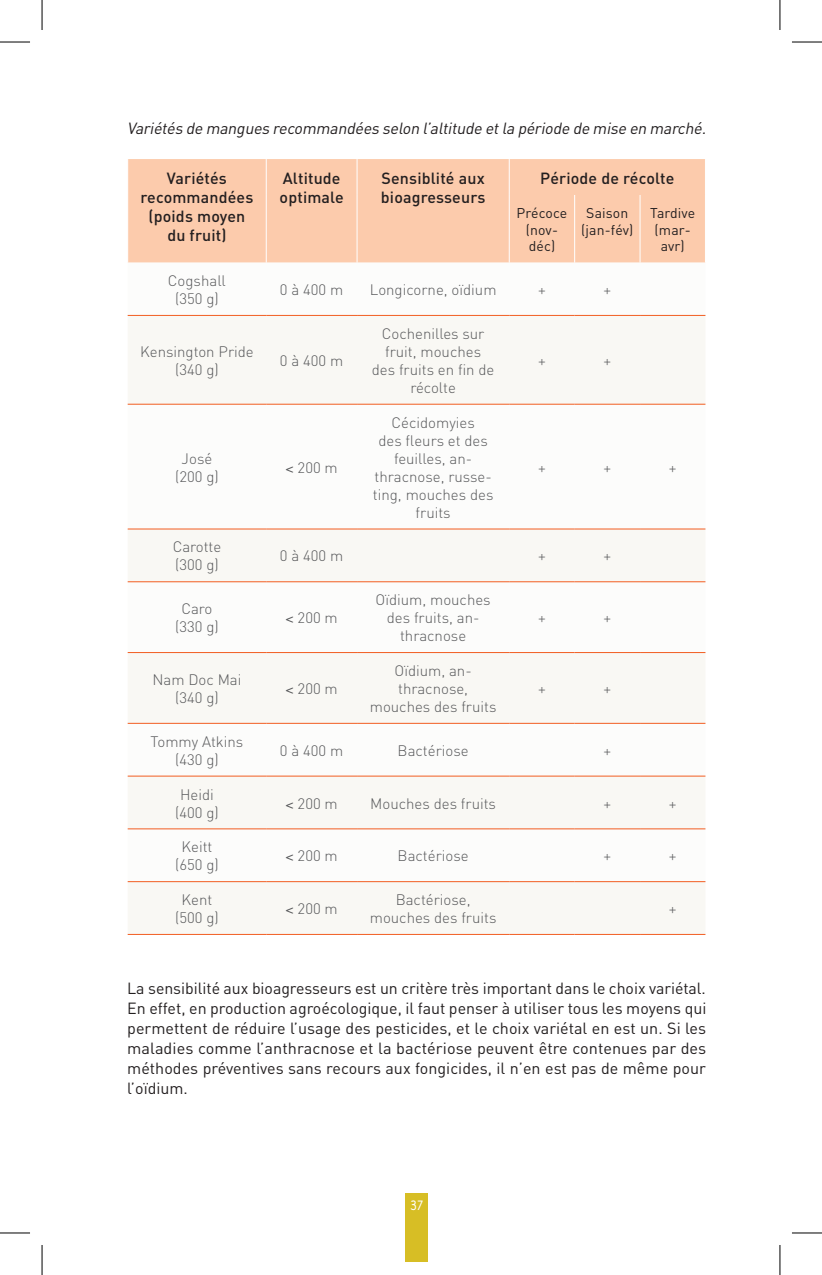
<style>
.page{position:relative;width:822px;height:1275px;background:#fff}
.page>*{position:absolute;margin:0;border:0;box-sizing:border-box;transform-origin:0 0}
.t1{font:16px/20px "DIN";color:#231f20;text-align:justify}
.t2{font:500 16px/19.2px "DIN";letter-spacing:.01em;color:#231f20}
.t3{font:italic 16px "DIN";color:#231f20}
.t4{font:300 15px/18px "DIN";color:#57585a;text-align:center}
.t5{font:14px/16.8px "DIN";letter-spacing:.01em;color:#231f20;text-align:center}
.t6{font:14px "VSV Melon Regular";color:#fff}
</style>
<div class="page">
<div style="left:128px;top:159px;width:576px;height:104px;background:#fccbac"></div>
<div style="left:128px;top:316px;width:577px;height:618px;background:#f9f8f4"></div>
<hr style="left:265px;top:159px;width:1px;height:36px;background:#fff">
<hr style="left:265px;top:195px;width:1px;height:68px;background:#fff">
<hr style="left:356px;top:159px;width:1px;height:36px;background:#fff">
<hr style="left:356px;top:195px;width:1px;height:68px;background:#fff">
<hr style="left:508px;top:159px;width:1px;height:36px;background:#fff">
<hr style="left:508px;top:195px;width:1px;height:68px;background:#fff">
<hr style="left:573px;top:195px;width:1px;height:68px;background:#fff">
<hr style="left:639px;top:195px;width:1px;height:68px;background:#fff">
<hr style="left:128px;top:315px;width:138px;height:1px;background:#f25d21">
<hr style="left:266px;top:315px;width:91px;height:1px;background:#f25d21">
<hr style="left:357px;top:315px;width:152px;height:1px;background:#f25d21">
<hr style="left:509px;top:315px;width:65px;height:1px;background:#f25d21">
<hr style="left:574px;top:315px;width:65px;height:1px;background:#f25d21">
<hr style="left:639px;top:315px;width:66px;height:1px;background:#f25d21">
<hr style="left:128px;top:404px;width:138px;height:1px;background:#f25d21">
<hr style="left:266px;top:404px;width:91px;height:1px;background:#f25d21">
<hr style="left:357px;top:404px;width:152px;height:1px;background:#f25d21">
<hr style="left:509px;top:404px;width:65px;height:1px;background:#f25d21">
<hr style="left:574px;top:404px;width:65px;height:1px;background:#f25d21">
<hr style="left:639px;top:404px;width:66px;height:1px;background:#f25d21">
<hr style="left:128px;top:528px;width:138px;height:1px;background:#f25d21">
<hr style="left:266px;top:528px;width:91px;height:1px;background:#f25d21">
<hr style="left:357px;top:528px;width:152px;height:1px;background:#f25d21">
<hr style="left:509px;top:528px;width:65px;height:1px;background:#f25d21">
<hr style="left:574px;top:528px;width:65px;height:1px;background:#f25d21">
<hr style="left:639px;top:528px;width:66px;height:1px;background:#f25d21">
<hr style="left:128px;top:581px;width:138px;height:1px;background:#f25d21">
<hr style="left:266px;top:581px;width:91px;height:1px;background:#f25d21">
<hr style="left:357px;top:581px;width:152px;height:1px;background:#f25d21">
<hr style="left:509px;top:581px;width:65px;height:1px;background:#f25d21">
<hr style="left:574px;top:581px;width:65px;height:1px;background:#f25d21">
<hr style="left:639px;top:581px;width:66px;height:1px;background:#f25d21">
<hr style="left:128px;top:652px;width:138px;height:1px;background:#f25d21">
<hr style="left:266px;top:652px;width:91px;height:1px;background:#f25d21">
<hr style="left:357px;top:652px;width:152px;height:1px;background:#f25d21">
<hr style="left:509px;top:652px;width:65px;height:1px;background:#f25d21">
<hr style="left:574px;top:652px;width:65px;height:1px;background:#f25d21">
<hr style="left:639px;top:652px;width:66px;height:1px;background:#f25d21">
<hr style="left:128px;top:723px;width:138px;height:1px;background:#f25d21">
<hr style="left:266px;top:723px;width:91px;height:1px;background:#f25d21">
<hr style="left:357px;top:723px;width:152px;height:1px;background:#f25d21">
<hr style="left:509px;top:723px;width:65px;height:1px;background:#f25d21">
<hr style="left:574px;top:723px;width:65px;height:1px;background:#f25d21">
<hr style="left:639px;top:723px;width:66px;height:1px;background:#f25d21">
<hr style="left:128px;top:775px;width:138px;height:1px;background:#f25d21">
<hr style="left:266px;top:775px;width:91px;height:1px;background:#f25d21">
<hr style="left:357px;top:775px;width:152px;height:1px;background:#f25d21">
<hr style="left:509px;top:775px;width:65px;height:1px;background:#f25d21">
<hr style="left:574px;top:775px;width:65px;height:1px;background:#f25d21">
<hr style="left:639px;top:775px;width:66px;height:1px;background:#f25d21">
<hr style="left:128px;top:828px;width:138px;height:1px;background:#f25d21">
<hr style="left:266px;top:828px;width:91px;height:1px;background:#f25d21">
<hr style="left:357px;top:828px;width:152px;height:1px;background:#f25d21">
<hr style="left:509px;top:828px;width:65px;height:1px;background:#f25d21">
<hr style="left:574px;top:828px;width:65px;height:1px;background:#f25d21">
<hr style="left:639px;top:828px;width:66px;height:1px;background:#f25d21">
<hr style="left:128px;top:881px;width:138px;height:1px;background:#f25d21">
<hr style="left:266px;top:881px;width:91px;height:1px;background:#f25d21">
<hr style="left:357px;top:881px;width:152px;height:1px;background:#f25d21">
<hr style="left:509px;top:881px;width:65px;height:1px;background:#f25d21">
<hr style="left:574px;top:881px;width:65px;height:1px;background:#f25d21">
<hr style="left:639px;top:881px;width:66px;height:1px;background:#f25d21">
<hr style="left:128px;top:934px;width:138px;height:1px;background:#f25d21">
<hr style="left:266px;top:934px;width:91px;height:1px;background:#f25d21">
<hr style="left:357px;top:934px;width:152px;height:1px;background:#f25d21">
<hr style="left:509px;top:934px;width:65px;height:1px;background:#f25d21">
<hr style="left:574px;top:934px;width:65px;height:1px;background:#f25d21">
<hr style="left:639px;top:934px;width:66px;height:1px;background:#f25d21">
<div style="left:405px;top:1193px;width:23px;height:68px;background:#d7be25"></div>
<hr style="left:0;top:42px;width:30px;height:1px;background:#000">
<hr style="left:791px;top:42px;width:30px;height:1px;background:#000">
<hr style="left:0;top:1232px;width:30px;height:1px;background:#000">
<hr style="left:791px;top:1232px;width:30px;height:1px;background:#000">
<hr style="left:42px;top:0;width:1px;height:30px;background:#000">
<hr style="left:42px;top:1245px;width:1px;height:30px;background:#000">
<hr style="left:779px;top:0;width:1px;height:30px;background:#000">
<hr style="left:779px;top:1245px;width:1px;height:30px;background:#000">
<svg style="left:286px;top:466px;width:7px;height:6px"></svg>
<svg style="left:286px;top:616px;width:7px;height:7px"></svg>
<svg style="left:286px;top:687px;width:7px;height:6px"></svg>
<svg style="left:286px;top:801px;width:7px;height:7px"></svg>
<svg style="left:286px;top:854px;width:7px;height:7px"></svg>
<svg style="left:286px;top:907px;width:7px;height:6px"></svg>
<p class="t3" style="left:127px;top:118px;width:583px">Variétés de mangues recommandées selon l’altitude etla période de mise en marché.</p>
<p class="t2" style="left:140px;top:168px;width:114px;text-align:center">Variétés recommandées (poids moyen du fruit)</p>
<p class="t2" style="left:279px;top:168px;width:65px">Altitude optimale</p>
<p class="t2" style="left:380px;top:168px;width:106px">Sensiblité aux bioagresseurs</p>
<p class="t2" style="left:540px;top:168px;width:136px">Période de récolte</p>
<p class="t5" style="left:516px;top:204px;width:52px">Précoce (nov&shy;déc)</p>
<p class="t5" style="left:581px;top:204px;width:54px">Saison (jan-fév)</p>
<p class="t5" style="left:649px;top:204px;width:46px">Tardive (mar&shy;avr)</p>
<p class="t4" style="left:168px;top:271px;width:59px">Cogshall (350 g)</p>
<p class="t4" style="left:280px;top:280px;width:65px">0à400m</p>
<p class="t4" style="left:369px;top:280px;width:128px">Longicorne, oïdium</p>
<p class="t4" style="left:537px;top:280px;width:9px">+</p>
<p class="t4" style="left:603px;top:280px;width:9px">+</p>
<p class="t4" style="left:140px;top:342px;width:115px">Kensington Pride (340 g)</p>
<p class="t4" style="left:280px;top:351px;width:65px">0à400m</p>
<p class="t4" style="left:371px;top:324px;width:124px">Cochenilles sur fruit, mouches des fruits en fin de récolte</p>
<p class="t4" style="left:537px;top:351px;width:9px">+</p>
<p class="t4" style="left:603px;top:351px;width:9px">+</p>
<p class="t4" style="left:175px;top:449px;width:45px">José (200 g)</p>
<p class="t4" style="left:297px;top:458px;width:42px">200 m</p>
<p class="t4" style="left:372px;top:413px;width:122px">Cécidomyies<br>des fleurs et des feuilles, an&shy;thracnose, russe&shy;ting, mouches des fruits</p>
<p class="t4" style="left:537px;top:458px;width:9px">+</p>
<p class="t4" style="left:603px;top:458px;width:9px">+</p>
<p class="t4" style="left:668px;top:458px;width:9px">+</p>
<p class="t4" style="left:173px;top:538px;width:50px;text-align:left">Carotte (300 g)</p>
<p class="t4" style="left:280px;top:547px;width:65px">0à400m</p>
<p class="t4" style="left:537px;top:547px;width:9px">+</p>
<p class="t4" style="left:603px;top:547px;width:9px">+</p>
<p class="t4" style="left:175px;top:599px;width:45px">Caro (330 g)</p>
<p class="t4" style="left:297px;top:608px;width:42px">200 m</p>
<p class="t4" style="left:375px;top:590px;width:116px">Oïdium, mouches des fruits, an&shy;thracnose</p>
<p class="t4" style="left:537px;top:608px;width:9px">+</p>
<p class="t4" style="left:603px;top:608px;width:9px">+</p>
<p class="t4" style="left:152px;top:670px;width:91px">Nam Doc Mai (340 g)</p>
<p class="t4" style="left:297px;top:679px;width:42px">200 m</p>
<p class="t4" style="left:369px;top:661px;width:128px">Oïdium, an&shy;thracnose, mouches des fruits</p>
<p class="t4" style="left:537px;top:679px;width:9px">+</p>
<p class="t4" style="left:603px;top:679px;width:9px">+</p>
<p class="t4" style="left:150px;top:732px;width:94px">Tommy Atkins (430 g)</p>
<p class="t4" style="left:280px;top:741px;width:65px">0à400m</p>
<p class="t4" style="left:397px;top:741px;width:72px">Bactériose</p>
<p class="t4" style="left:603px;top:741px;width:9px">+</p>
<p class="t4" style="left:175px;top:785px;width:45px">Heidi (400 g)</p>
<p class="t4" style="left:297px;top:794px;width:42px">200 m</p>
<p class="t4" style="left:370px;top:794px;width:127px">Mouches des fruits</p>
<p class="t4" style="left:603px;top:794px;width:9px">+</p>
<p class="t4" style="left:668px;top:794px;width:9px">+</p>
<p class="t4" style="left:175px;top:837px;width:45px">Keitt (650 g)</p>
<p class="t4" style="left:297px;top:846px;width:42px">200 m</p>
<p class="t4" style="left:397px;top:846px;width:72px">Bactériose</p>
<p class="t4" style="left:603px;top:846px;width:9px">+</p>
<p class="t4" style="left:668px;top:846px;width:9px">+</p>
<p class="t4" style="left:175px;top:890px;width:45px">Kent (500 g)</p>
<p class="t4" style="left:297px;top:899px;width:42px">200 m</p>
<p class="t4" style="left:369px;top:890px;width:128px">Bactériose, mouches des fruits</p>
<p class="t4" style="left:668px;top:899px;width:9px">+</p>
<p class="t1" style="left:127px;top:978px;width:580px">La sensibilité aux bioagresseurs est un critère très important dans le choix variétal.<br>En effet, en production agroécologique, il faut penser à utiliser tous les moyens qui permettent de réduire l’usage des pesticides, et le choix variétal en est un. Si les maladies comme l’anthracnose et la bactériose peuvent être contenues par des méthodes préventives sans recours aux fongicides, il n’en est pas de même pour l’oïdium.</p>
<p class="t6" style="left:410px;top:1196px;width:15px">37</p>
</div>
